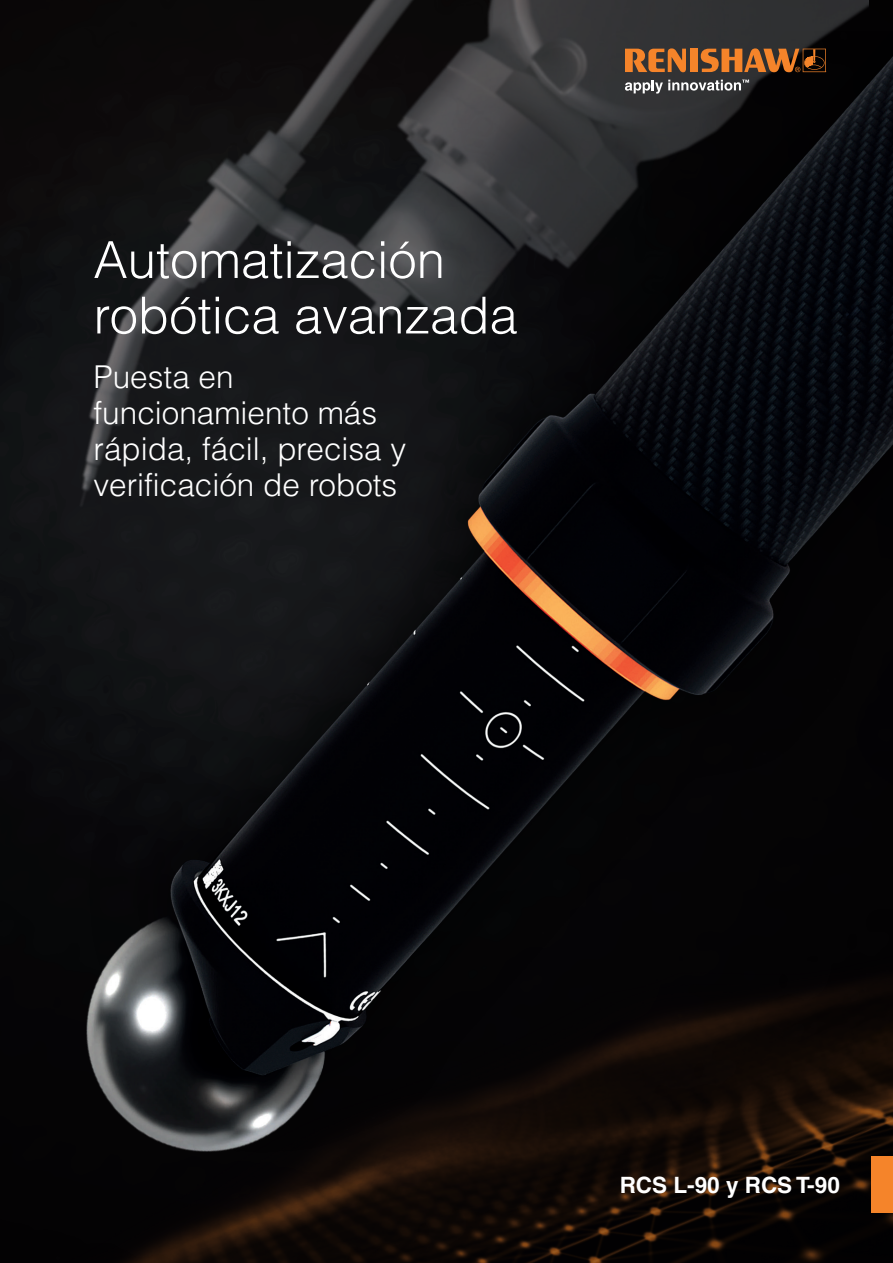
<style>
.page{position:relative;width:893px;height:1263px;background:#fff}
.page>*{position:absolute;margin:0;border:0;box-sizing:border-box;transform-origin:0 0}
.t1{font:300 51px/55.5px "Helvetica LT Pro";color:#fff}
.t2{font:300 31.5px/36px "Helvetica LT Pro";color:#fff}
.t3{font:700 22.5px "Helvetica LT Pro";color:#fff}
</style>
<div class="page">
<img style="left:0;top:0;width:893px;height:1263px">
<img style="left:85px;top:32px;width:808px;height:1120px">
<img style="left:79px;top:0;width:790px;height:508px">
<div style="left:871px;top:1157px;width:22px;height:56px;background:#f5842a"></div>
<svg style="left:625px;top:48px;width:61px;height:24px"></svg>
<div style="left:690px;top:49px;width:8px;height:23px;background:#f5842a"></div>
<svg style="left:701px;top:48px;width:125px;height:24px;background:#8e5324"></svg>
<svg style="left:625px;top:80px;width:124px;height:14px"></svg>
<h1 class="t1" style="left:94px;top:232px;width:426px">Automatización robótica avanzada</h1>
<p class="t2" style="left:94px;top:359px;width:314px">Puesta en funcionamiento más rápida, fácil, precisa y verificación de robots</p>
<p class="t3" style="left:620px;top:1171px;width:222px">RCS L-90 y RCS T-90</p>
</div>
